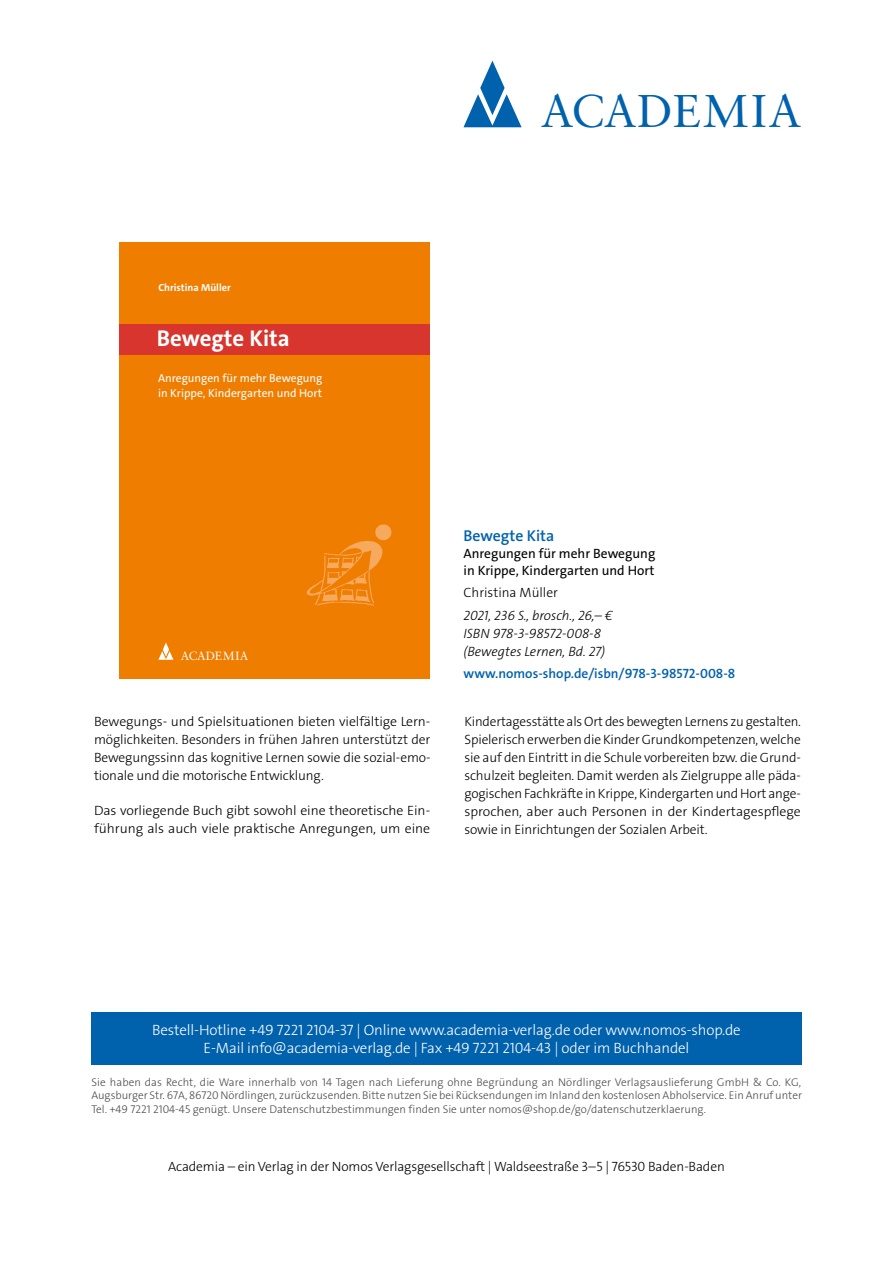
<style>
.page{position:relative;width:893px;height:1263px;background:#fff}
.page>*{position:absolute;margin:0;border:0;box-sizing:border-box;transform-origin:0 0}
.t1{font:45.9px "Sabon LT Std";letter-spacing:.01em;color:#0061ad}
.t2{font:700 22.95px "The Sans C5";color:#fff}
.t3{font:600 15.75px "The Sans Os F";color:#0061ad}
.t4{font:300 15px/18px "The Sans Os F";letter-spacing:-.01em;color:#fff;text-align:center}
.t5{font:300 13.5px/18px "The Sans Os F";letter-spacing:-.01em;color:#000;text-align:justify}
.t6{font:italic 300 13.5px/18px "The Sans Os F";color:#000}
.t7{font:13.5px/17.2px "The Sans Os F";color:#000}
.t8{font:600 13.5px "The Sans Os F";color:#0061ad}
.t9{font:11.85px "Sabon LT Std";letter-spacing:.01em;color:#fff}
.t10{font:11.55px/14.1px "The Sans C5";color:#fff}
.t11{font:300 11.25px/13.5px "The Sans Os F";color:#4a4a49;text-align:justify}
.t12{font:700 10.35px "The Sans C5";color:#fff}
</style>
<div class="page">
<div style="left:91px;top:1012px;width:710px;height:52px;background:#0061ad"></div>
<svg style="left:463px;top:61px;width:59px;height:66px"></svg>
<div style="left:119px;top:242px;width:311px;height:436px;background:#ef7d00"></div>
<div style="left:120px;top:325px;width:310px;height:30px;background:#d7352d"></div>
<svg style="left:158px;top:642px;width:15px;height:18px"></svg>
<img style="left:306px;top:524px;width:86px;height:82px">
<h1 class="t1" style="left:541px;top:84px;width:262px">ACADEMIA</h1>
<p class="t12" style="left:158px;top:281px;width:74px">Christina Müller</p>
<h2 class="t2" style="left:157px;top:324px;width:134px">Bewegte Kita</h2>
<p class="t10" style="left:158px;top:372px;width:166px">Anregungen für mehr Bewegung in Krippe, Kindergarten und Hort</p>
<p class="t9" style="left:181px;top:649px;width:69px">ACADEMIA</p>
<p class="t5" style="left:94px;top:713px;width:338px">Bewegungs- und Spielsituationen bieten vielfältige Lern&shy;möglichkeiten. Besonders in frühen Jahren unterstützt der Bewegungssinn das kognitive Lernen sowie die sozial-emo&shy;tionale und die motorische Entwicklung.</p>
<p class="t5" style="left:94px;top:802px;width:338px">Das vorliegende Buch gibt sowohl eine theoretische Ein&shy;führung als auch viele praktische Anregungen, um eine</p>
<p class="t3" style="left:463px;top:525px;width:92px">Bewegte Kita</p>
<p class="t7" style="left:463px;top:545px;width:193px">Anregungen für mehr Bewegung in Krippe, Kindergarten und Hort</p>
<p class="t5" style="left:463px;top:584px;width:96px">Christina Müller</p>
<p class="t6" style="left:463px;top:606px;width:151px">2021, 236 S., brosch., 26,– €<br>ISBN 978-3-98572-008-8 (Bewegtes Lernen, Bd. 27)</p>
<p class="t8" style="left:463px;top:664px;width:273px">www.nomos-shop.de/isbn/978-3-98572-008-8</p>
<p class="t5" style="left:464px;top:713px;width:338px">Kindertagesstätte als Ort des bewegten Lernens zu gestalten.<br>Spielerisch erwerben die Kinder Grundkompetenzen, welche sie auf den Eintritt in die Schule vorbereiten bzw. die Grund&shy;schulzeit begleiten. Damit werden als Zielgruppe alle päda&shy;gogischen Fachkräfte in Krippe, Kindergarten und Hort ange&shy;sprochen, aber auch Personen in der Kindertagespflege sowie in Einrichtungen der Sozialen Arbeit.</p>
<p class="t4" style="left:152px;top:1021px;width:590px">Bestell-Hotline +49 7221 2104-37 | Online www.academia-verlag.de oder www.nomos-shop.de<br>E-Mail info@academia-verlag.de | Fax +49 7221 2104-43 | oder im Buchhandel</p>
<p class="t11" style="left:91px;top:1075px;width:712px">Sie haben das Recht, die Ware innerhalb von 14 Tagen nach Lieferung ohne Begründung an Nördlinger Verlagsauslieferung GmbH &amp; Co. KG, Augsburger Str. 67A, 86720 Nördlingen, zurückzusenden. Bitte nutzen Sie bei Rücksendungen im Inland den kostenlosen Abholservice. Ein Anruf unter Tel. +49 7221 2104-45 genügt. Unsere Datenschutzbestimmungen finden Sie unter nomos@shop.de/go/datenschutzerklaerung.</p>
<p class="t5" style="left:168px;top:1157px;width:558px">Academia – ein Verlag in der Nomos Verlagsgesellschaft | Waldseestraße 3–5 | 76530 Baden-Baden</p>
</div>
